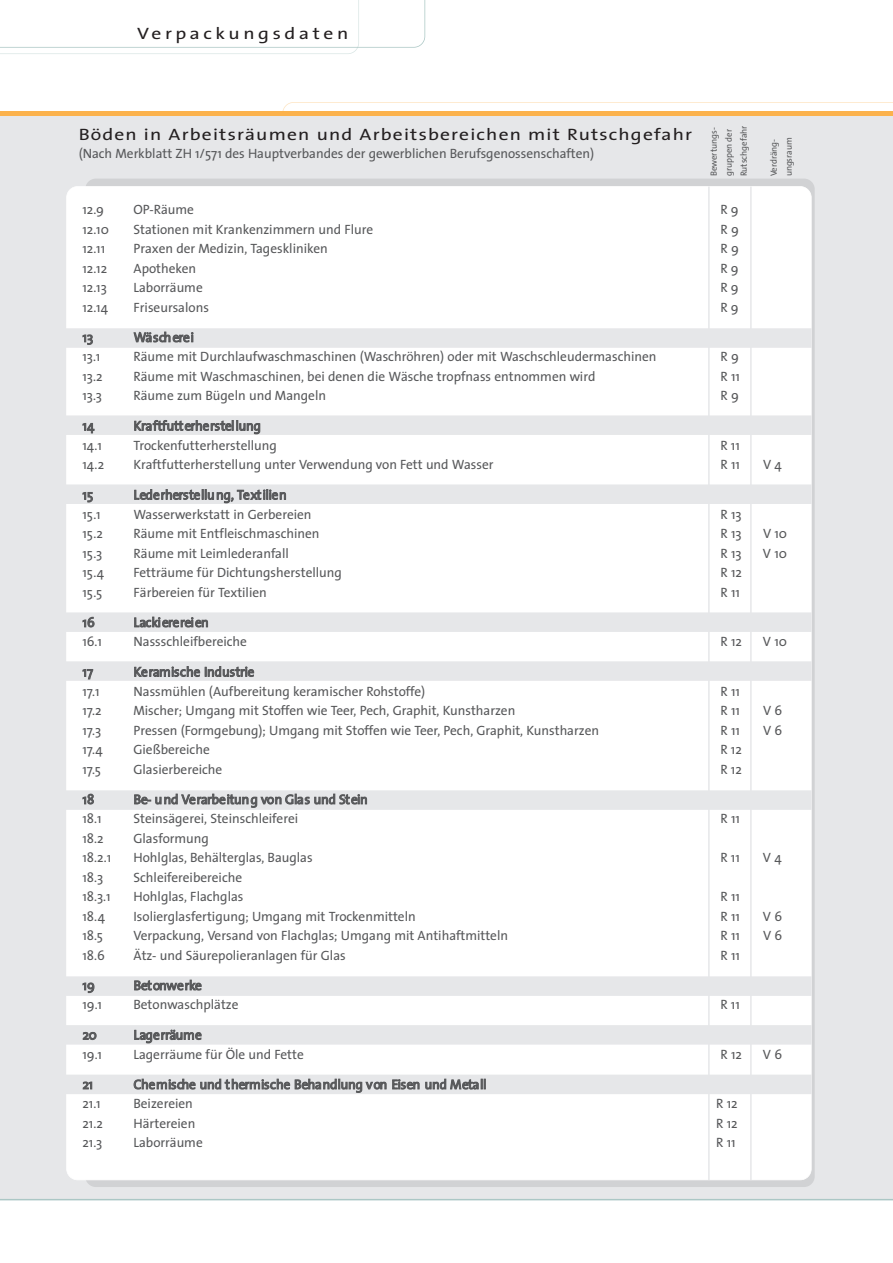
<style>
.page{position:relative;width:893px;height:1263px;background:#fff}
.page>*{position:absolute;margin:0;border:0;box-sizing:border-box;transform-origin:0 0}
.t1{font:16.5px "Thesis Sans";letter-spacing:.06em;color:#231f20;scale:1.2 1}
.t2{font:16.5px "Thesis Sans";letter-spacing:.185em;color:#231f20;scale:1.2 1}
.t3{font:13.5px "Thesis Sans";color:#57585a}
.t4{font:9px/15px "Thesis Sans";color:#57585a}
</style>
<div class="page">
<svg style="left:282px;top:102px;width:611px;height:9px"></svg>
<div style="left:0;top:113px;width:893px;height:1087px;background:#e6e7e9"></div>
<div style="left:0;top:111px;width:893px;height:5px;background:#fbb24c"></div>
<hr style="left:0;top:1199px;width:893px;height:1px;background:#abc7c5">
<svg style="left:0;top:0;width:425px;height:54px"></svg>
<div style="left:67px;top:186px;width:744px;height:994px;background:#fff;border-radius:11px"></div>
<div style="left:50px;top:328px;width:762px;height:20px;background:#e6e7e9"></div>
<div style="left:50px;top:415px;width:762px;height:20px;background:#e6e7e9"></div>
<div style="left:50px;top:484px;width:762px;height:20px;background:#e6e7e9"></div>
<div style="left:50px;top:612px;width:762px;height:20px;background:#e6e7e9"></div>
<div style="left:50px;top:661px;width:762px;height:20px;background:#e6e7e9"></div>
<div style="left:50px;top:790px;width:762px;height:20px;background:#e6e7e9"></div>
<div style="left:50px;top:976px;width:762px;height:20px;background:#e6e7e9"></div>
<div style="left:50px;top:1025px;width:762px;height:19px;background:#e6e7e9"></div>
<div style="left:50px;top:1074px;width:762px;height:20px;background:#e6e7e9"></div>
<hr style="left:708px;top:186px;width:2px;height:994px;background:#e6e7e9">
<hr style="left:750px;top:186px;width:2px;height:994px;background:#e6e7e9">
<p class="t2" style="left:137px;top:27px;width:177px">Verpackungsdaten</p>
<p class="t1" style="left:79px;top:128px;width:513px">Böden in Arbeitsräumen und Arbeitsbereichen mit Rutschgefahr</p>
<p class="t3" style="left:79px;top:148px;width:517px">(Nach Merkblatt ZH 1/571 des Hauptverbandes der gewerblichen Berufsgenossenschaften)</p>
<p class="t4" style="left:707px;top:176px;width:52px;rotate:-90deg">Bewertungs&shy;gruppen der<br>Rutschgefahr</p>
<p class="t4" style="left:767px;top:176px;width:40px;rotate:-90deg">Verdräng&shy;ungsraum</p>
<p class="t3" style="left:82px;top:204px;width:23px">12.9</p>
<p class="t3" style="left:134px;top:204px;width:62px">OP-Räume</p>
<p class="t3" style="left:720px;top:204px;width:20px">R 9</p>
<p class="t3" style="left:82px;top:224px;width:28px">12.10</p>
<p class="t3" style="left:133px;top:224px;width:241px">Stationen mit Krankenzimmern und Flure</p>
<p class="t3" style="left:720px;top:224px;width:20px">R 9</p>
<p class="t3" style="left:82px;top:243px;width:24px">12.11</p>
<p class="t3" style="left:133px;top:243px;width:196px">Praxen der Medizin, Tageskliniken</p>
<p class="t3" style="left:720px;top:243px;width:20px">R 9</p>
<p class="t3" style="left:82px;top:263px;width:26px">12.12</p>
<p class="t3" style="left:134px;top:263px;width:64px">Apotheken</p>
<p class="t3" style="left:720px;top:263px;width:20px">R 9</p>
<p class="t3" style="left:82px;top:282px;width:26px">12.13</p>
<p class="t3" style="left:134px;top:282px;width:71px">Laborräume</p>
<p class="t3" style="left:720px;top:282px;width:20px">R 9</p>
<p class="t3" style="left:82px;top:302px;width:27px">12.14</p>
<p class="t3" style="left:134px;top:302px;width:77px">Friseursalons</p>
<p class="t3" style="left:720px;top:302px;width:20px">R 9</p>
<p class="t3" style="left:83px;top:332px;width:12px">13</p>
<p class="t3" style="left:134px;top:332px;width:62px">Wäscherei</p>
<p class="t3" style="left:82px;top:351px;width:19px">13.1</p>
<p class="t3" style="left:134px;top:351px;width:524px">Räume mit Durchlaufwaschmaschinen (Waschröhren) oder mit Waschschleudermaschinen</p>
<p class="t3" style="left:721px;top:351px;width:20px">R 9</p>
<p class="t3" style="left:82px;top:371px;width:22px">13.2</p>
<p class="t3" style="left:134px;top:371px;width:463px">Räume mit Waschmaschinen, bei denen die Wäsche tropfnass entnommen wird</p>
<p class="t3" style="left:721px;top:371px;width:21px">R 11</p>
<p class="t3" style="left:82px;top:390px;width:21px">13.3</p>
<p class="t3" style="left:134px;top:390px;width:194px">Räume zum Bügeln und Mangeln</p>
<p class="t3" style="left:720px;top:390px;width:20px">R 9</p>
<p class="t3" style="left:83px;top:420px;width:13px">14</p>
<p class="t3" style="left:134px;top:420px;width:129px">Kraftfutterherstellung</p>
<p class="t3" style="left:82px;top:440px;width:21px">14.1</p>
<p class="t3" style="left:134px;top:440px;width:145px">Trockenfutterherstellung</p>
<p class="t3" style="left:720px;top:440px;width:21px">R 11</p>
<p class="t3" style="left:82px;top:459px;width:23px">14.2</p>
<p class="t3" style="left:134px;top:459px;width:361px">Kraftfutterherstellung unter Verwendung von Fett und Wasser</p>
<p class="t3" style="left:720px;top:459px;width:21px">R 11</p>
<p class="t3" style="left:763px;top:459px;width:20px">V 4</p>
<p class="t3" style="left:83px;top:489px;width:12px">15</p>
<p class="t3" style="left:134px;top:489px;width:155px">Lederherstellung, Textilien</p>
<p class="t3" style="left:82px;top:509px;width:20px">15.1</p>
<p class="t3" style="left:134px;top:509px;width:180px">Wasserwerkstatt in Gerbereien</p>
<p class="t3" style="left:720px;top:509px;width:23px">R 13</p>
<p class="t3" style="left:82px;top:528px;width:22px">15.2</p>
<p class="t3" style="left:134px;top:528px;width:188px">Räume mit Entfleischmaschinen</p>
<p class="t3" style="left:720px;top:528px;width:23px">R 13</p>
<p class="t3" style="left:763px;top:528px;width:26px">V 10</p>
<p class="t3" style="left:82px;top:548px;width:21px">15.3</p>
<p class="t3" style="left:134px;top:548px;width:157px">Räume mit Leimlederanfall</p>
<p class="t3" style="left:720px;top:548px;width:23px">R 13</p>
<p class="t3" style="left:763px;top:548px;width:26px">V 10</p>
<p class="t3" style="left:82px;top:567px;width:23px">15.4</p>
<p class="t3" style="left:134px;top:567px;width:210px">Fetträume für Dichtungsherstellung</p>
<p class="t3" style="left:720px;top:567px;width:23px">R 12</p>
<p class="t3" style="left:82px;top:587px;width:21px">15.5</p>
<p class="t3" style="left:134px;top:587px;width:135px">Färbereien für Textilien</p>
<p class="t3" style="left:720px;top:587px;width:21px">R 11</p>
<p class="t3" style="left:83px;top:617px;width:14px">16</p>
<p class="t3" style="left:134px;top:617px;width:77px">Lackierereien</p>
<p class="t3" style="left:82px;top:636px;width:21px">16.1</p>
<p class="t3" style="left:134px;top:636px;width:115px">Nassschleifbereiche</p>
<p class="t3" style="left:720px;top:636px;width:23px">R 12</p>
<p class="t3" style="left:763px;top:636px;width:26px">V 10</p>
<p class="t3" style="left:83px;top:666px;width:12px">17</p>
<p class="t3" style="left:134px;top:666px;width:122px">Keramische Industrie</p>
<p class="t3" style="left:82px;top:686px;width:18px">17.1</p>
<p class="t3" style="left:133px;top:686px;width:293px">Nassmühlen (Aufbereitung keramischer Rohstoffe)</p>
<p class="t3" style="left:720px;top:686px;width:21px">R 11</p>
<p class="t3" style="left:82px;top:705px;width:21px">17.2</p>
<p class="t3" style="left:134px;top:705px;width:383px">Mischer; Umgang mit Stoffen wie Teer, Pech, Graphit, Kunstharzen</p>
<p class="t3" style="left:720px;top:705px;width:21px">R 11</p>
<p class="t3" style="left:763px;top:705px;width:21px">V 6</p>
<p class="t3" style="left:82px;top:725px;width:20px">17.3</p>
<p class="t3" style="left:134px;top:725px;width:467px">Pressen (Formgebung); Umgang mit Stoffen wie Teer, Pech, Graphit, Kunstharzen</p>
<p class="t3" style="left:721px;top:725px;width:21px">R 11</p>
<p class="t3" style="left:763px;top:725px;width:21px">V 6</p>
<p class="t3" style="left:82px;top:744px;width:22px">17.4</p>
<p class="t3" style="left:134px;top:744px;width:78px">Gießbereiche</p>
<p class="t3" style="left:720px;top:744px;width:23px">R 12</p>
<p class="t3" style="left:82px;top:764px;width:20px">17.5</p>
<p class="t3" style="left:134px;top:764px;width:90px">Glasierbereiche</p>
<p class="t3" style="left:720px;top:764px;width:23px">R 12</p>
<p class="t3" style="left:83px;top:794px;width:13px">18</p>
<p class="t3" style="left:134px;top:794px;width:236px">Be- und Verarbeitung von Glas und Stein</p>
<p class="t3" style="left:82px;top:813px;width:21px">18.1</p>
<p class="t3" style="left:134px;top:813px;width:166px">Steinsägerei, Steinschleiferei</p>
<p class="t3" style="left:720px;top:813px;width:21px">R 11</p>
<p class="t3" style="left:82px;top:833px;width:23px">18.2</p>
<p class="t3" style="left:134px;top:833px;width:77px">Glasformung</p>
<p class="t3" style="left:82px;top:852px;width:30px">18.2.1</p>
<p class="t3" style="left:134px;top:852px;width:181px">Hohlglas, Behälterglas, Bauglas</p>
<p class="t3" style="left:720px;top:852px;width:21px">R 11</p>
<p class="t3" style="left:763px;top:852px;width:20px">V 4</p>
<p class="t3" style="left:82px;top:872px;width:22px">18.3</p>
<p class="t3" style="left:134px;top:872px;width:110px">Schleifereibereiche</p>
<p class="t3" style="left:82px;top:891px;width:30px">18.3.1</p>
<p class="t3" style="left:134px;top:891px;width:111px">Hohlglas, Flachglas</p>
<p class="t3" style="left:720px;top:891px;width:21px">R 11</p>
<p class="t3" style="left:82px;top:911px;width:24px">18.4</p>
<p class="t3" style="left:134px;top:911px;width:284px">Isolierglasfertigung; Umgang mit Trockenmitteln</p>
<p class="t3" style="left:720px;top:911px;width:21px">R 11</p>
<p class="t3" style="left:763px;top:911px;width:21px">V 6</p>
<p class="t3" style="left:82px;top:930px;width:22px">18.5</p>
<p class="t3" style="left:134px;top:930px;width:376px">Verpackung, Versand von Flachglas; Umgang mit Antihaftmitteln</p>
<p class="t3" style="left:720px;top:930px;width:21px">R 11</p>
<p class="t3" style="left:763px;top:930px;width:21px">V 6</p>
<p class="t3" style="left:82px;top:950px;width:24px">18.6</p>
<p class="t3" style="left:134px;top:950px;width:214px">Ätz- und Säurepolieranlagen für Glas</p>
<p class="t3" style="left:720px;top:950px;width:21px">R 11</p>
<p class="t3" style="left:83px;top:980px;width:14px">19</p>
<p class="t3" style="left:134px;top:980px;width:70px">Betonwerke</p>
<p class="t3" style="left:82px;top:999px;width:21px">19.1</p>
<p class="t3" style="left:134px;top:999px;width:107px">Betonwaschplätze</p>
<p class="t3" style="left:720px;top:999px;width:21px">R 11</p>
<p class="t3" style="left:83px;top:1029px;width:16px">20</p>
<p class="t3" style="left:134px;top:1029px;width:70px">Lagerräume</p>
<p class="t3" style="left:82px;top:1049px;width:21px">19.1</p>
<p class="t3" style="left:134px;top:1049px;width:172px">Lagerräume für Öle und Fette</p>
<p class="t3" style="left:720px;top:1049px;width:23px">R 12</p>
<p class="t3" style="left:763px;top:1049px;width:21px">V 6</p>
<p class="t3" style="left:83px;top:1079px;width:12px">21</p>
<p class="t3" style="left:134px;top:1079px;width:354px">Chemische und thermische Behandlung von Eisen und Metall</p>
<p class="t3" style="left:82px;top:1098px;width:20px">21.1</p>
<p class="t3" style="left:134px;top:1098px;width:61px">Beizereien</p>
<p class="t3" style="left:716px;top:1098px;width:23px">R 12</p>
<p class="t3" style="left:82px;top:1118px;width:22px">21.2</p>
<p class="t3" style="left:134px;top:1118px;width:63px">Härtereien</p>
<p class="t3" style="left:716px;top:1118px;width:23px">R 12</p>
<p class="t3" style="left:82px;top:1137px;width:21px">21.3</p>
<p class="t3" style="left:134px;top:1137px;width:71px">Laborräume</p>
<p class="t3" style="left:716px;top:1137px;width:21px">R 11</p>
</div>
